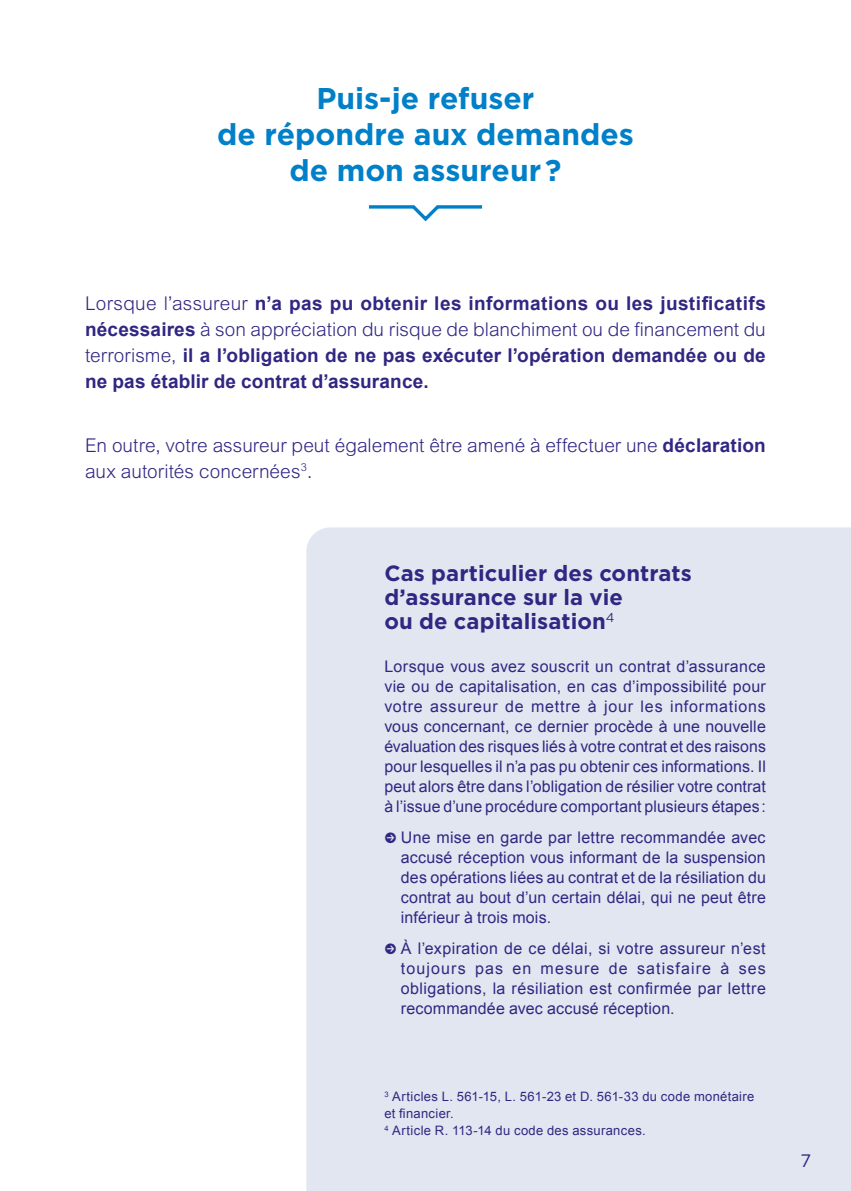
<style>
.page{position:relative;width:851px;height:1191px;background:#fff}
.page>*{position:absolute;margin:0;border:0;box-sizing:border-box;transform-origin:0 0}
.t1{font:700 30px/36px "Gotham";color:#0080c9;text-align:center}
.t2{font:700 22px/24px "Gotham";letter-spacing:.005em;color:#312783}
.t3{font:700 19px/26px "Arial";letter-spacing:.01em;color:#312783}
.t4{font:300 19px/26px "Arial MT Std";color:#312783}
.t5{font:18px "Gotham";color:#312783}
.t6{font:16px/20px "Arial";letter-spacing:.01em;color:#312783;text-align:justify}
.t7{font:13px/17px "Arial";letter-spacing:.025em;color:#312783}
.s1{font-family:"Arial MT Std";font-weight:300}
.s2{font-family:"Arial";font-weight:700}
</style>
<div class="page">
<div style="left:306px;top:527px;width:544px;height:664px;background:#e1e6f0"></div>
<svg style="left:368px;top:205px;width:115px;height:17px"></svg>
<svg style="left:385px;top:832px;width:11px;height:11px"></svg>
<svg style="left:385px;top:944px;width:11px;height:10px"></svg>
<h1 class="t1" style="left:217px;top:80px;width:418px">Puis-je refuser<br>de répondre aux demandes de mon assureur ?</h1>
<p class="t3" style="left:85px;top:291px;width:682px"><span class="s1">Lorsque l’assureur</span> n’a pas pu obtenir les informations ou les justificatifs</p>
<p class="t4" style="left:85px;top:318px;width:682px"><span class="s2">nécessaires</span> à son appréciation du risque de blanchiment ou de financement du</p>
<p class="t3" style="left:85px;top:344px;width:682px"><span class="s1">terrorisme,</span> il a l’obligation de ne pas exécuter l’opération demandée ou de ne pas établir de contrat d’assurance.</p>
<p class="t4" style="left:85px;top:433px;width:682px">En outre, votre assureur peut également être amené à effectuer une <span class="s2">déclaration </span>aux autorités concernées<sup>3</sup>.</p>
<h2 class="t2" style="left:384px;top:561px;width:309px">Cas particulier des contrats d’assurance sur la vie<br>ou de capitalisation<sup>4</sup></h2>
<p class="t6" style="left:384px;top:657px;width:383px">Lorsque vous avez souscrit un contrat d’assurance vie ou de capitalisation, en cas d’impossibilité pour votre assureur de mettre à jour les informations vous concernant, ce dernier procède à une nouvelle évaluation des risques liés à votre contrat et des raisons pour lesquelles il n’a pas pu obtenir ces informations. Il peut alors être dans l’obligation de résilier votre contrat à l’issue d’une procédure comportant plusieurs étapes :</p>
<p class="t6" style="left:401px;top:829px;width:366px">Une mise en garde par lettre recommandée avec accusé réception vous informant de la suspension des opérations liées au contrat et de la résiliation du contrat au bout d’un certain délai, qui ne peut être inférieur à trois mois.</p>
<p class="t6" style="left:401px;top:940px;width:366px">À l’expiration de ce délai, si votre assureur n’est toujours pas en mesure de satisfaire à ses obligations, la résiliation est confirmée par lettre recommandée avec accusé réception.</p>
<p class="t7" style="left:384px;top:1089px;width:371px"><sup>3</sup> Articles L. 561-15, L. 561-23 et D. 561-33 du code monétaire et financier.<br><sup>4</sup> Article R. 113-14 du code des assurances.</p>
<p class="t5" style="left:800px;top:1153px;width:12px">7</p>
</div>
